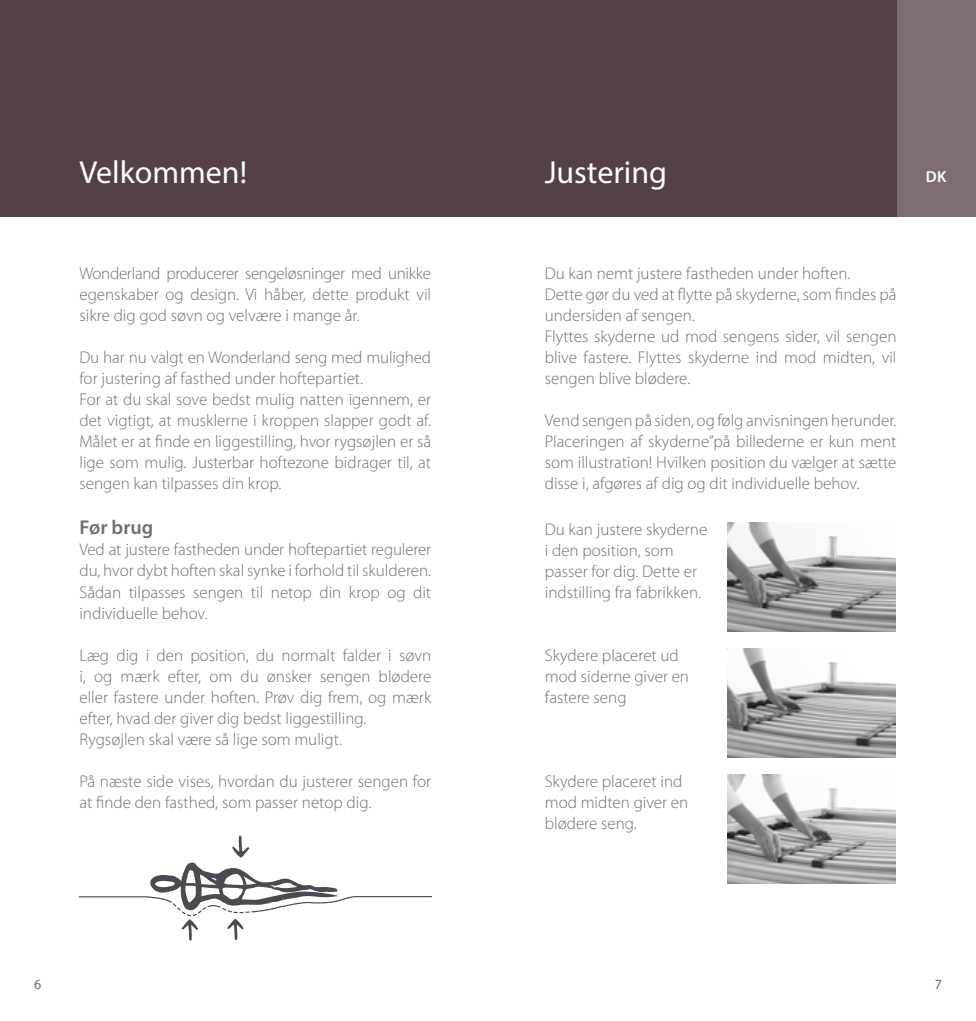
<style>
.page{position:relative;width:976px;height:1021px;background:#fff}
.page>*{position:absolute;margin:0;border:0;box-sizing:border-box;transform-origin:0 0}
.t1{font:32px "Myriad Pro";color:#fff}
.t2{font:600 20px "Myriad Pro";color:#706f6f}
.t3{font:300 17px/21px "Myriad Pro";color:#706f6f}
.t4{font:600 16px "Myriad Pro";color:#fff}
.t5{font:14px "Myriad Pro";color:#706f6f}
</style>
<div class="page">
<div style="left:896px;top:0;width:79px;height:217px;background:#7d6d73"></div>
<div style="left:0;top:0;width:896px;height:217px;background:#534048"></div>
<img style="left:727px;top:648px;width:168px;height:109px">
<img style="left:727px;top:522px;width:168px;height:109px">
<img style="left:727px;top:774px;width:168px;height:109px">
<svg style="left:79px;top:835px;width:352px;height:105px"></svg>
<h1 class="t1" style="left:79px;top:152px;width:169px">Velkommen!</h1>
<h1 class="t1" style="left:544px;top:152px;width:124px">Justering</h1>
<p class="t4" style="left:925px;top:167px;width:22px">DK</p>
<p class="t3" style="left:79px;top:263px;width:353px;text-align:justify">Wonderland producerer sengeløsninger med unikke egenskaber og design. Vi håber, dette produkt vil sikre dig god søvn og velvære i mange år.</p>
<p class="t3" style="left:79px;top:347px;width:353px">Du har nu valgt en Wonderland seng med mulighed for justering af fasthed under hoftepartiet.<br>For at du skal sove bedst mulig natten igennem, er det vigtigt, at musklerne i kroppen slapper godt af.<br>Målet er at finde en liggestilling, hvor rygsøjlen er så lige som mulig. Justerbar hoftezone bidrager til, at sengen kan tilpasses din krop.</p>
<p class="t2" style="left:79px;top:515px;width:75px">Før brug</p>
<p class="t3" style="left:79px;top:539px;width:353px;text-align:justify">Ved at justere fastheden under hoftepartiet regulerer du, hvor dybt hoften skal synke i forhold til skulderen.<br>Sådan tilpasses sengen til netop din krop og dit individuelle behov.</p>
<p class="t3" style="left:79px;top:644px;width:353px">Læg dig i den position, du normalt falder i søvn i, og mærk efter, om du ønsker sengen blødere eller fastere under hoften. Prøv dig frem, og mærk efter, hvad der giver dig bedst liggestilling.<br>Rygsøjlen skal være så lige som muligt.</p>
<p class="t3" style="left:79px;top:770px;width:353px">På næste side vises, hvordan du justerer sengen for at finde den fasthed, som passer netop dig.</p>
<p class="t3" style="left:544px;top:263px;width:353px">Du kan nemt justere fastheden under hoften.<br>Dette gør du ved at flytte på skyderne, som findes på undersiden af sengen.<br>Flyttes skyderne ud mod sengens sider, vil sengen blive fastere. Flyttes skyderne ind mod midten, vil sengen blive blødere.</p>
<p class="t3" style="left:544px;top:410px;width:353px;text-align:justify">Vend sengen på siden, og følg anvisningen herunder.<br>Placeringen af skyderne”på billederne er kun ment som illustration! Hvilken position du vælger at sætte disse i, afgøres af dig og dit individuelle behov.</p>
<p class="t3" style="left:544px;top:518px;width:164px">Du kan justere skyderne i den position, som passer for dig. Dette er indstilling fra fabrikken.</p>
<p class="t3" style="left:544px;top:644px;width:146px">Skydere placeret ud mod siderne giver en fastere seng</p>
<p class="t3" style="left:544px;top:770px;width:145px">Skydere placeret ind mod midten giver en blødere seng.</p>
<p class="t5" style="left:34px;top:975px;width:9px">6</p>
<p class="t5" style="left:934px;top:975px;width:9px">7</p>
</div>
